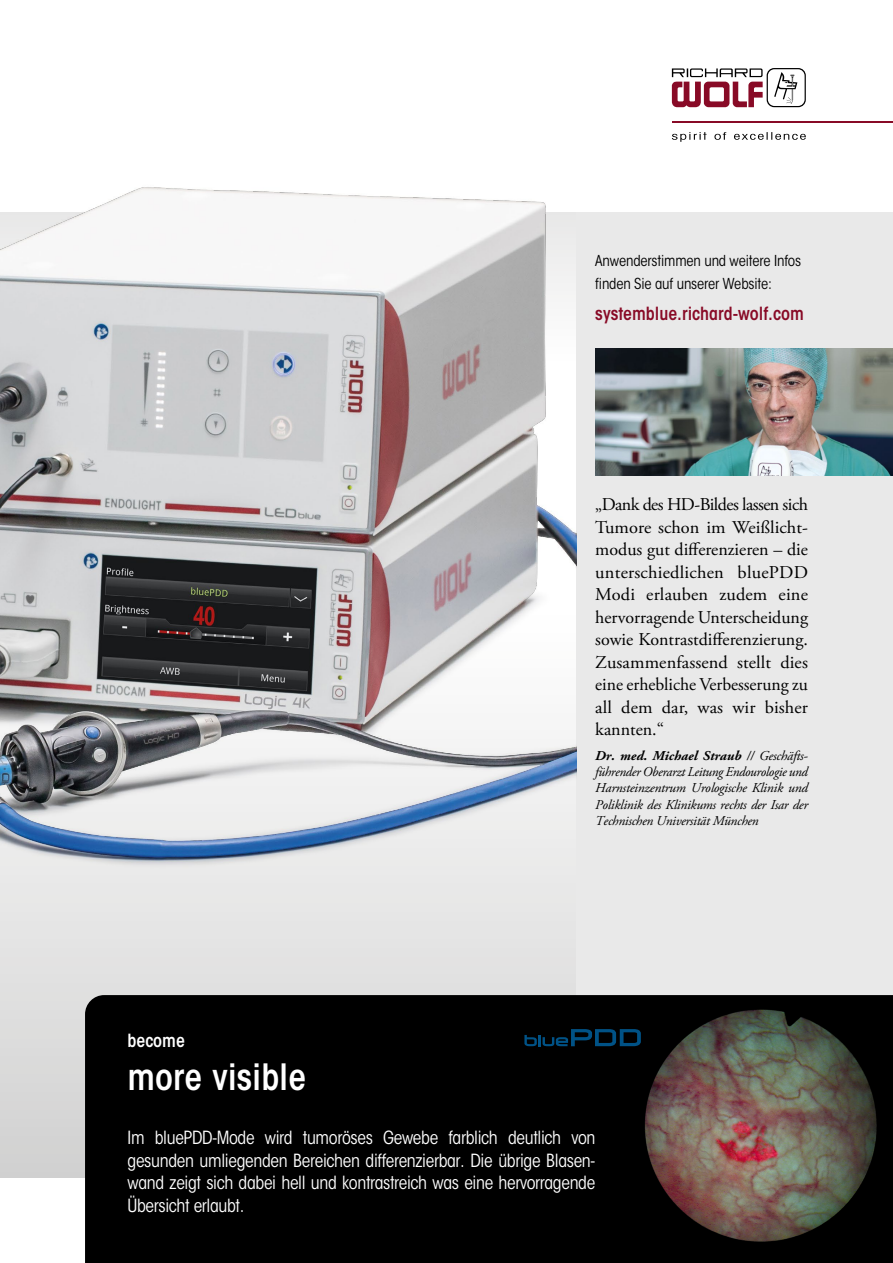
<style>
.page{position:relative;width:893px;height:1263px;background:#fff}
.page>*{position:absolute;margin:0;border:0;box-sizing:border-box;transform-origin:0 0}
.t1{font:600 condensed 36px "ITC Avant Garde Std";color:#fff}
.t2{font:18px/22.5px "Adobe Garamond Pro";color:#000;text-align:justify}
.t3{font:condensed 18px/22.5px "ITC Avant Garde Std";letter-spacing:-.02em;color:#fff;text-align:justify}
.t4{font:600 condensed 18px "ITC Avant Garde Std";color:#880a26}
.t5{font:600 condensed 18px "ITC Avant Garde Std";color:#fff}
.t6{font:condensed 15px/22.5px "ITC Avant Garde Std";letter-spacing:-.01em;color:#000}
.t7{font:italic 13.5px/16.2px "Adobe Garamond Pro";letter-spacing:-.02em;color:#000;text-align:justify}
.s1{font-weight:700}
</style>
<div class="page">
<div style="left:0;top:612px;width:893px;height:566px;background:#dddddc"></div>
<svg style="left:672px;top:132px;width:134px;height:10px"></svg>
<svg style="left:672px;top:68px;width:134px;height:39px"></svg>
<hr style="left:672px;top:121px;width:221px;height:2px;background:#880a26">
<div style="left:577px;top:213px;width:316px;height:782px;background:#e9e9e9"></div>
<div style="left:85px;top:995px;width:808px;height:268px;background:#000"></div>
<img style="left:595px;top:348px;width:298px;height:128px">
<img style="left:0;top:187px;width:577px;height:793px">
<svg style="left:524px;top:1029px;width:98px;height:17px"></svg>
<img style="left:622px;top:1003px;width:271px;height:253px">
<p class="t6" style="left:595px;top:250px;width:207px">Anwenderstimmen und weitere Infos finden Sie auf unserer Website:</p>
<p class="t4" style="left:595px;top:302px;width:210px">systemblue.richard-wolf.com</p>
<p class="t5" style="left:128px;top:1029px;width:59px">become</p>
<h1 class="t1" style="left:128px;top:1055px;width:180px">more visible</h1>
<p class="t2" style="left:595px;top:494px;width:214px">„Dank des HD-Bildes lassen sich Tumore schon im Weißlicht&shy;modus gut differenzieren – die unterschiedlichen bluePDD Modi erlauben zudem eine hervorragende Unterscheidung sowie Kontrastdifferenzierung.<br>Zusammenfassend stellt dies eine erhebliche Verbesserung zu all dem dar, was wir bisher kannten.“</p>
<p class="t7" style="left:595px;top:748px;width:214px"><span class="s1">Dr. med. Michael Straub</span> // Geschäfts&shy;führender Oberarzt Leitung Endourologie und Harnsteinzentrum Urologische Klinik und Poliklinik des Klinikums rechts der Isar der Technischen Universität München</p>
<p class="t3" style="left:128px;top:1127px;width:469px">Im bluePDD-Mode wird tumoröses Gewebe farblich deutlich von gesunden umliegenden Bereichen differenzierbar. Die übrige Blasen&shy;wand zeigt sich dabei hell und kontrastreich was eine hervorragende Übersicht erlaubt.</p>
</div>
